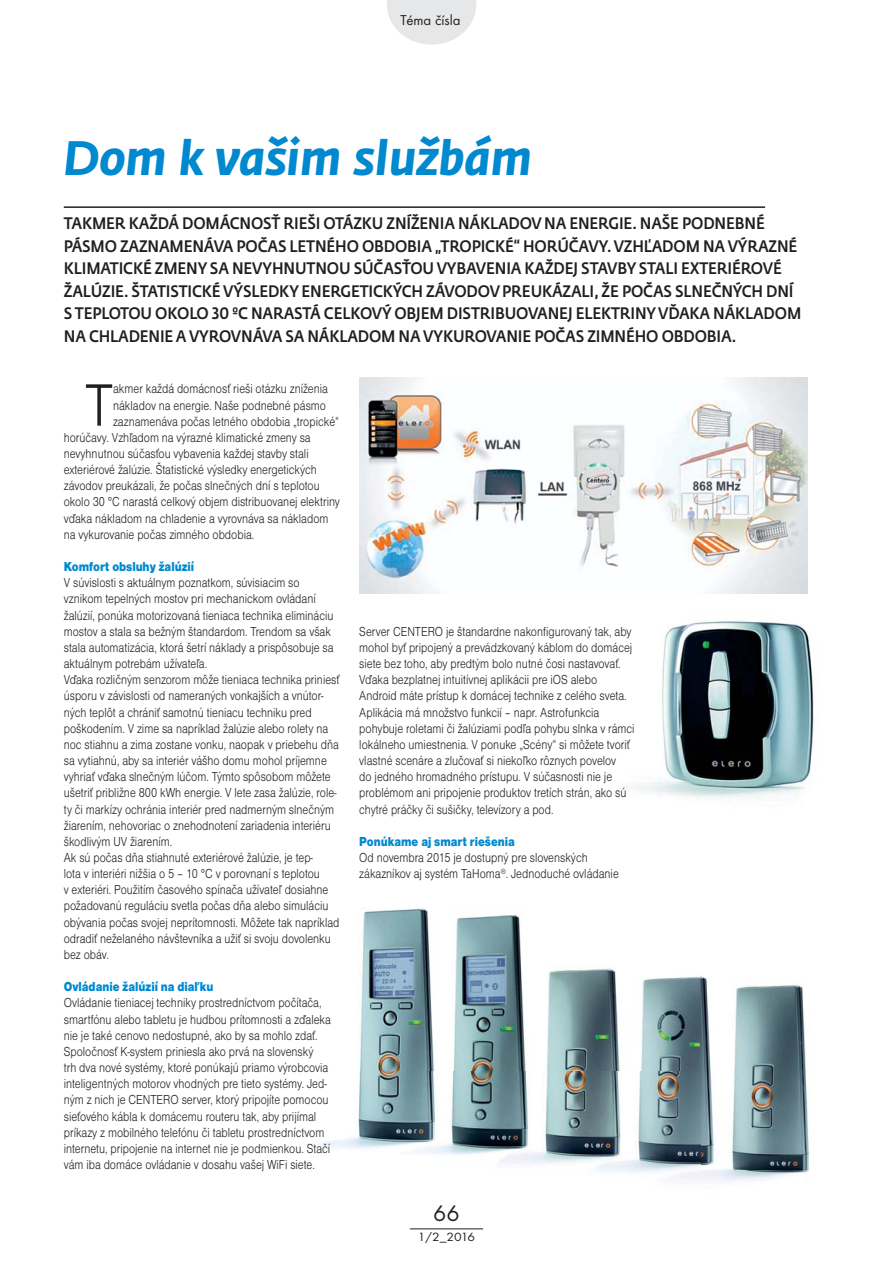
<style>
.page{position:relative;width:893px;height:1263px;background:#fff}
.page>*{position:absolute;margin:0;border:0;box-sizing:border-box;transform-origin:0 0}
.t1{font:61.95px "Nimbus San DEE Ligh";color:#231f20;scale:.85 1}
.t2{font:italic 700 47.85px "Fedra Sans Std";color:#0089cf}
.t3{font:23.4px "Futura TEE";color:#231f20}
.t4{font:500 16.5px/22.5px "Fedra Sans Std";letter-spacing:-.01em;color:#231f20;scale:.89 1}
.t5{font:14.85px "Futura TEE";color:#231f20}
.t6{font:13.5px/16.2px "Nimbus San DEE Ligh";color:#231f20;scale:.85 1}
.t7{font:13.5px "Nimbus San DEE Blac";color:#0089cf;scale:.85 1}
.t8{font:12.45px "Futura TEE";color:#231f20;scale:1.09 1}
</style>
<div class="page">
<img style="left:633px;top:621px;width:181px;height:178px">
<img style="left:323px;top:908px;width:487px;height:273px">
<svg style="left:387px;top:0;width:89px;height:45px"></svg>
<img style="left:359px;top:377px;width:449px;height:216px">
<hr style="left:64px;top:206px;width:701px;height:2px;background:#231f20">
<hr style="left:410px;top:1228px;width:73px;height:1px;background:#231f20">
<p class="t5" style="left:401px;top:13px;width:61px">Téma čísla</p>
<h2 class="t2" style="left:64px;top:135px;width:470px">Dom k vašim službám</h2>
<p class="t4" style="left:64px;top:214px;width:830px">TAKMER KAŽDÁ DOMÁCNOSŤ RIEŠI OTÁZKU ZNÍŽENIA NÁKLADOV NA ENERGIE. NAŠE PODNEBNÉ PÁSMO ZAZNAMENÁVA POČAS LETNÉHO OBDOBIA „TROPICKÉ“ HORÚČAVY. VZHĽADOM NA VÝRAZNÉ KLIMATICKÉ ZMENY SA NEVYHNUTNOU SÚČASŤOU VYBAVENIA KAŽDEJ STAVBY STALI EXTERIÉROVÉ ŽALÚZIE. ŠTATISTICKÉ VÝSLEDKY ENERGETICKÝCH ZÁVODOV PREUKÁZALI, ŽE POČAS SLNEČNÝCH DNÍ S TEPLOTOU OKOLO 30 ºC NARASTÁ CELKOVÝ OBJEM DISTRIBUOVANEJ ELEKTRINY VĎAKA NÁKLADOM NA CHLADENIE A VYROVNÁVA SA NÁKLADOM NA VYKUROVANIE POČAS ZIMNÉHO OBDOBIA.</p>
<h1 class="t1" style="left:85px;top:381px;width:34px">T</h1>
<p class="t6" style="left:113px;top:382px;width:254px">akmer každá domácnosť rieši otázku zníženia</p>
<p class="t6" style="left:113px;top:398px;width:252px">nákladov na energie. Naše podnebné pásmo</p>
<p class="t6" style="left:113px;top:414px;width:267px">zaznamenáva počas letného obdobia „tropické“</p>
<p class="t6" style="left:64px;top:430px;width:292px">horúčavy. Vzhľadom na výrazné klimatické zmeny sa</p>
<p class="t6" style="left:64px;top:446px;width:290px">nevyhnutnou súčasťou vybavenia každej stavby stali</p>
<p class="t6" style="left:64px;top:463px;width:299px">exteriérové žalúzie. Štatistické výsledky energetických</p>
<p class="t6" style="left:64px;top:479px;width:303px">závodov preukázali, že počas slnečných dní s teplotou</p>
<p class="t6" style="left:64px;top:495px;width:326px">okolo 30 °C narastá celkový objem distribuovanej elektriny</p>
<p class="t6" style="left:64px;top:511px;width:313px">vďaka nákladom na chladenie a vyrovnáva sa nákladom</p>
<p class="t6" style="left:64px;top:527px;width:226px">na vykurovanie počas zimného obdobia.</p>
<p class="t7" style="left:64px;top:561px;width:155px">Komfort obsluhy žalúzií</p>
<p class="t6" style="left:64px;top:576px;width:326px">V súvislosti s aktuálnym poznatkom, súvisiacim so vznikom tepelných mostov pri mechanickom ovládaní žalúzií, ponúka motorizovaná tieniaca technika elimináciu mostov a stala sa bežným štandardom. Trendom sa však stala automatizácia, ktorá šetrí náklady a prispôsobuje sa aktuálnym potrebám užívateľa.<br>Vďaka rozličným senzorom môže tieniaca technika priniesť úsporu v závislosti od nameraných vonkajších a vnútor&shy;ných teplôt a chrániť samotnú tieniacu techniku pred poškodením. V zime sa napríklad žalúzie alebo rolety na noc stiahnu a zima zostane vonku, naopak v priebehu dňa sa vytiahnú, aby sa interiér vášho domu mohol príjemne vyhriať vďaka slnečným lúčom. Týmto spôsobom môžete ušetriť približne 800 kWh energie. V lete zasa žalúzie, role&shy;ty či markízy ochránia interiér pred nadmerným slnečným žiarením, nehovoriac o znehodnotení zariadenia interiéru škodlivým UV žiarením.<br>Ak sú počas dňa stiahnuté exteriérové žalúzie, je tep-<br>lota v interiéri nižšia o 5 – 10 °C v porovnaní s teplotou<br>v exteriéri. Použitím časového spínača užívateľ dosiahne požadovanú reguláciu svetla počas dňa alebo simuláciu obývania počas svojej neprítomnosti. Môžete tak napríklad odradiť neželaného návštevníka a užiť si svoju dovolenku bez obáv.</p>
<p class="t7" style="left:64px;top:981px;width:177px">Ovládanie žalúzií na diaľku</p>
<p class="t6" style="left:64px;top:996px;width:316px">Ovládanie tieniacej techniky prostredníctvom počítača, smartfónu alebo tabletu je hudbou prítomnosti a zďaleka nie je také cenovo nedostupné, ako by sa mohlo zdať.<br>Spoločnosť K-system priniesla ako prvá na slovenský<br>trh dva nové systémy, ktoré ponúkajú priamo výrobcovia inteligentných motorov vhodných pre tieto systémy. Jed&shy;ným z nich je CENTERO server, ktorý pripojíte pomocou sieťového kábla k domácemu routeru tak, aby prijímal príkazy z mobilného telefónu či tabletu prostredníctvom internetu, pripojenie na internet nie je podmienkou. Stačí vám iba domáce ovládanie v dosahu vašej WiFi siete.</p>
<p class="t6" style="left:359px;top:624px;width:325px">Server CENTERO je štandardne nakonfigurovaný tak, aby mohol byť pripojený a prevádzkovaný káblom do domácej siete bez toho, aby predtým bolo nutné čosi nastavovať.<br>Vďaka bezplatnej intuitívnej aplikácii pre iOS alebo Android máte prístup k domácej technike z celého sveta.<br>Aplikácia má množstvo funkcií – napr. Astrofunkcia pohybuje roletami či žalúziami podľa pohybu slnka v rámci lokálneho umiestnenia. V ponuke „Scény“ si môžete tvoriť vlastné scenáre a zlučovať si niekoľko rôznych povelov<br>do jedného hromadného prístupu. V súčasnosti nie je problémom ani pripojenie produktov tretích strán, ako sú chytré práčky či sušičky, televízory a pod.</p>
<p class="t7" style="left:359px;top:836px;width:185px">Ponúkame aj smart riešenia</p>
<p class="t6" style="left:359px;top:850px;width:307px">Od novembra 2015 je dostupný pre slovenských zákazníkov aj systém TaHoma<sup>®</sup>. Jednoduché ovládanie</p>
<h3 class="t3" style="left:433px;top:1203px;width:28px">66</h3>
<p class="t8" style="left:418px;top:1231px;width:54px">1/2_2016</p>
</div>
